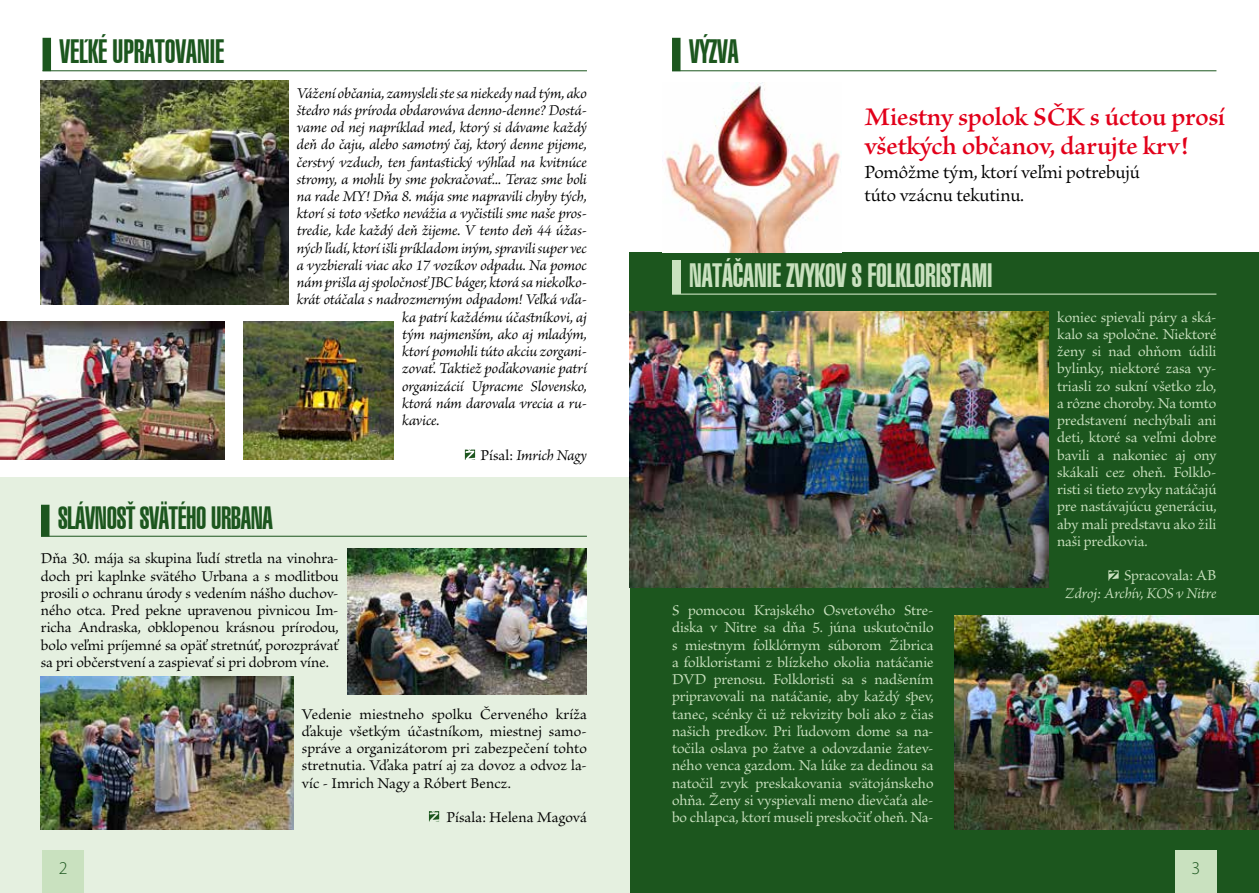
<style>
.page{position:relative;width:1259px;height:893px;background:#fff}
.page>*{position:absolute;margin:0;border:0;box-sizing:border-box;transform-origin:0 0}
.t1{font:33px "Swiss 911 AT Ultra Compressed";color:#c9e1bf}
.t2{font:33px "Swiss 911 AT Ultra Compressed";color:#1c561e}
.t3{font:31.5px "Swiss 911 AT Ultra Compressed";letter-spacing:-.01em;color:#1c561e}
.t4{font:600 27.15px/29.7px "Brioso Pro";letter-spacing:-.005em;color:#e2001a}
.t5{font:19.5px/23.4px "Brioso Pro";letter-spacing:-.01em;color:#000}
.t6{font:300 18px "Myriad Pro";color:#1c561e}
.t7{font:15.75px/17.2px "Brioso Pro";letter-spacing:-.005em;color:#c9e1bf;text-align:justify}
.t8{font:italic 15.75px "Brioso Pro";letter-spacing:-.01em;color:#000}
.t9{font:15.75px/17.2px "Brioso Pro";color:#000;text-align:justify}
.t10{font:italic 15.75px "Brioso Pro";letter-spacing:-.02em;color:#c9e1bf}
.s1{font-style:normal}
</style>
<div class="page">
<div style="left:629px;top:253px;width:630px;height:640px;background:#1c561e"></div>
<div style="left:43px;top:38px;width:8px;height:33px;background:#1c561e"></div>
<hr style="left:43px;top:70px;width:544px;height:1px;background:#1c561e">
<div style="left:0;top:478px;width:629px;height:415px;background:#e5f0e0"></div>
<div style="left:41px;top:505px;width:8px;height:32px;background:#1c561e"></div>
<hr style="left:41px;top:536px;width:546px;height:1px;background:#1c561e">
<div style="left:43px;top:850px;width:41px;height:43px;background:#c9e1bf"></div>
<div style="left:1175px;top:850px;width:41px;height:43px;background:#c9e1bf"></div>
<img style="left:629px;top:312px;width:419px;height:275px">
<img style="left:955px;top:615px;width:304px;height:214px">
<img style="left:243px;top:322px;width:151px;height:138px">
<img style="left:0;top:322px;width:225px;height:138px">
<img style="left:41px;top:80px;width:247px;height:224px">
<div style="left:672px;top:38px;width:8px;height:33px;background:#1c561e"></div>
<hr style="left:672px;top:70px;width:544px;height:1px;background:#1c561e">
<img style="left:665px;top:83px;width:175px;height:170px">
<img style="left:41px;top:676px;width:252px;height:153px">
<img style="left:347px;top:549px;width:240px;height:146px">
<svg style="left:1108px;top:570px;width:10px;height:11px"></svg>
<svg style="left:465px;top:450px;width:10px;height:10px"></svg>
<svg style="left:429px;top:811px;width:10px;height:11px"></svg>
<div style="left:672px;top:261px;width:9px;height:33px;background:#c9e1bf"></div>
<hr style="left:672px;top:294px;width:544px;height:1px;background:#c9e1bf">
<h1 class="t2" style="left:60px;top:33px;width:166px">VEĽKÉ UPRATOVANIE</h1>
<p class="t8" style="left:297px;top:83px;width:291px">Vážení občania, zamysleli ste sa niekedy nad tým, ako</p>
<p class="t8" style="left:297px;top:100px;width:291px">štedro nás príroda obdarováva denno-denne? Dostá-</p>
<p class="t8" style="left:297px;top:117px;width:291px">vame od nej napríklad med, ktorý si dávame každý</p>
<p class="t8" style="left:297px;top:135px;width:291px">deň do čaju, alebo samotný čaj, ktorý denne pijeme,</p>
<p class="t8" style="left:297px;top:152px;width:291px">čerstvý vzduch, ten fantastický výhľad na kvitnúce</p>
<p class="t8" style="left:297px;top:169px;width:291px">stromy, a mohli by sme pokračovať... Teraz sme boli</p>
<p class="t8" style="left:297px;top:186px;width:291px">na rade MY! Dňa 8. mája sme napravili chyby tých,</p>
<p class="t8" style="left:297px;top:204px;width:291px">ktorí si toto všetko nevážia a vyčistili sme naše pros-</p>
<p class="t8" style="left:297px;top:221px;width:291px">tredie, kde každý deň žijeme. V tento deň 44 úžas-</p>
<p class="t8" style="left:297px;top:238px;width:291px">ných ľudí, ktorí išli príkladom iným, spravili super vec</p>
<p class="t8" style="left:297px;top:255px;width:291px">a vyzbierali viac ako 17 vozíkov odpadu. Na pomoc</p>
<p class="t8" style="left:297px;top:273px;width:291px">nám prišla aj spoločnosť JBC báger, ktorá sa niekoľko-</p>
<p class="t8" style="left:297px;top:290px;width:291px">krát otáčala s nadrozmerným odpadom! Veľká vďa-</p>
<p class="t8" style="left:402px;top:307px;width:186px">ka patrí každému účastníkovi, aj</p>
<p class="t8" style="left:402px;top:324px;width:186px">tým najmenším, ako aj mladým,</p>
<p class="t8" style="left:402px;top:342px;width:186px">ktorí pomohli túto akciu zorgani-</p>
<p class="t8" style="left:402px;top:359px;width:186px">zovať. Taktiež poďakovanie patrí</p>
<p class="t8" style="left:402px;top:376px;width:186px">organizácií Upracme Slovensko,</p>
<p class="t8" style="left:402px;top:393px;width:186px">ktorá nám darovala vrecia a ru-</p>
<p class="t8" style="left:402px;top:411px;width:39px">kavice.</p>
<p class="t8" style="left:480px;top:445px;width:108px"><span class="s1">Písal:</span> Imrich Nagy</p>
<h2 class="t3" style="left:58px;top:500px;width:216px">SLÁVNOSŤ SVÄTÉHO URBANA</h2>
<p class="t9" style="left:41px;top:551px;width:299px">Dňa 30. mája sa skupina ľudí stretla na vinohra&shy;doch pri kaplnke svätého Urbana a s modlitbou prosili o ochranu úrody s vedením nášho duchov&shy;ného otca. Pred pekne upravenou pivnicou Im&shy;richa Andraska, obklopenou krásnou prírodou, bolo veľmi príjemné sa opäť stretnúť, porozprávať sa pri občerstvení a zaspievať si pri dobrom víne.</p>
<p class="t9" style="left:302px;top:706px;width:286px">Vedenie miestneho spolku Červeného kríža ďakuje všetkým účastníkom, miestnej samo&shy;správe a organizátorom pri zabezpečení tohto stretnutia. Vďaka patrí aj za dovoz a odvoz la&shy;víc - Imrich Nagy a Róbert Bencz.</p>
<p class="t9" style="left:446px;top:809px;width:142px">Písala: Helena Magová</p>
<h1 class="t2" style="left:689px;top:33px;width:51px">VÝZVA</h1>
<h3 class="t4" style="left:864px;top:103px;width:362px">Miestny spolok SČK s úctou prosí všetkých občanov, darujte krv!</h3>
<p class="t5" style="left:864px;top:161px;width:277px">Pomôžme tým, ktorí veľmi potrebujú túto vzácnu tekutinu.</p>
<h1 class="t1" style="left:689px;top:258px;width:305px">NATÁČANIE ZVYKOV S FOLKLORISTAMI</h1>
<p class="t7" style="left:672px;top:602px;width:263px">S pomocou Krajského Osvetového Stre&shy;diska v Nitre sa dňa 5. júna uskutočnilo s miestnym folklórnym súborom Žibrica a folkloristami z blízkeho okolia natáčanie DVD prenosu. Folkloristi sa s nadšením pripravovali na natáčanie, aby každý spev, tanec, scénky či už rekvizity boli ako z čias našich predkov. Pri ľudovom dome sa na&shy;točila oslava po žatve a odovzdanie žatev&shy;ného venca gazdom. Na lúke za dedinou sa natočil zvyk preskakovania svätojánskeho ohňa. Ženy si vyspievali meno dievčaťa ale&shy;bo chlapca, ktorí museli preskočiť oheň. Na-</p>
<p class="t7" style="left:1057px;top:309px;width:161px">koniec spievali páry a ská&shy;kalo sa spoločne. Niektoré ženy si nad ohňom údili bylinky, niektoré zasa vy&shy;triasli zo sukní všetko zlo, a rôzne choroby. Na tomto predstavení nechýbali ani deti, ktoré sa veľmi dobre bavili a nakoniec aj ony skákali cez oheň. Folklo&shy;risti si tieto zvyky natáčajú pre nastávajúcu generáciu, aby mali predstavu ako žili naši predkovia.</p>
<p class="t7" style="left:1124px;top:568px;width:94px">Spracovala: AB</p>
<p class="t10" style="left:1065px;top:583px;width:153px">Zdroj: Archív, KOS v Nitre</p>
<p class="t6" style="left:59px;top:857px;width:10px">2</p>
<p class="t6" style="left:1191px;top:857px;width:10px">3</p>
</div>
